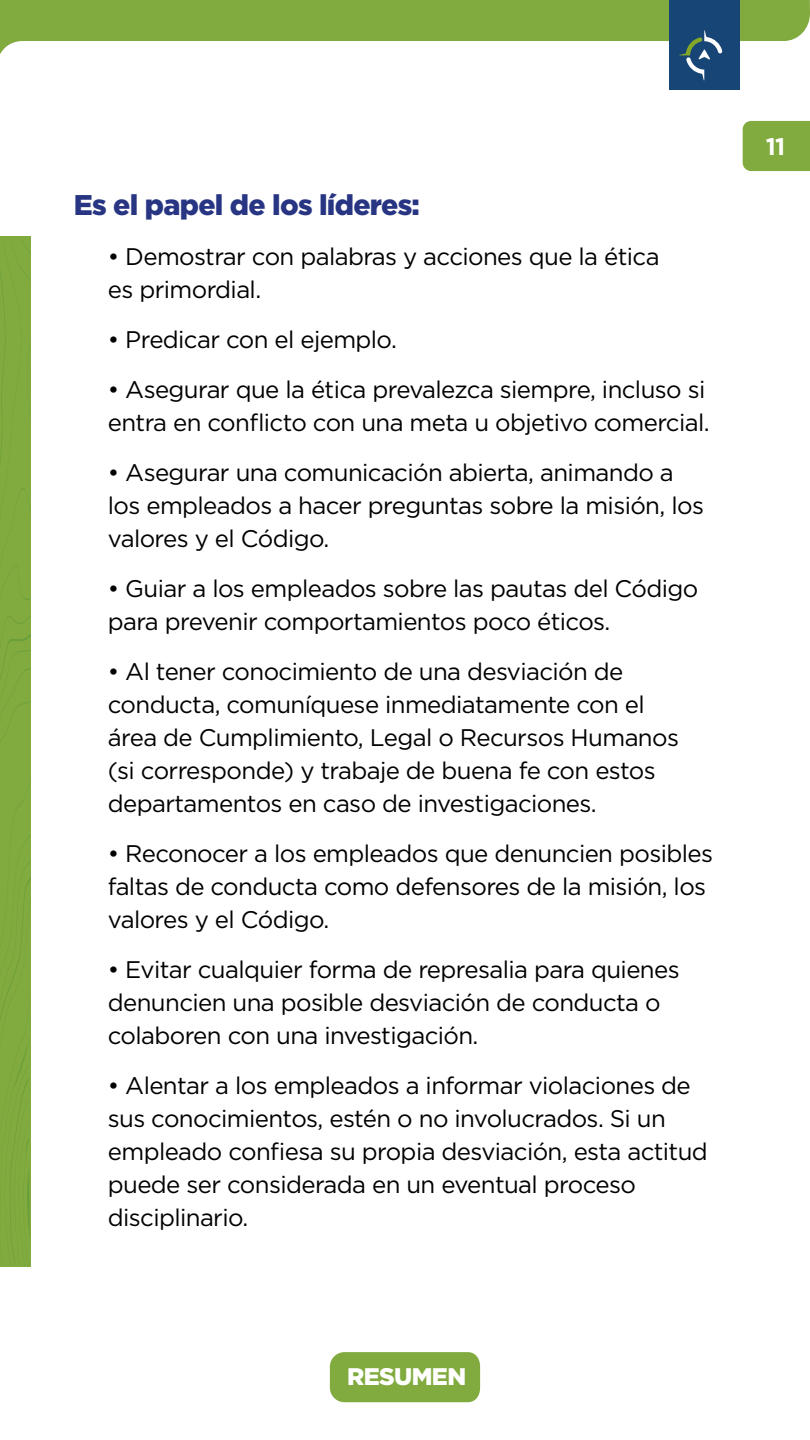
<style>
.page{position:relative;width:810px;height:1440px;background:#fff}
.page>*{position:absolute;margin:0;border:0;box-sizing:border-box;transform-origin:0 0}
.t1{font:900 28.5px "Gotham";letter-spacing:-.025em;color:#283583}
.t2{font:24px/33px "Gotham";letter-spacing:-.025em;color:#000}
.t3{font:900 24px "Gotham";letter-spacing:-.025em;color:#fff}
.t4{font:700 24px "Gotham";color:#fff}
</style>
<div class="page">
<svg style="left:0;top:0;width:810px;height:121px"></svg>
<div style="left:669px;top:0;width:71px;height:90px;background:#164576"></div>
<svg style="left:679px;top:30px;width:44px;height:51px"></svg>
<div style="left:330px;top:1352px;width:150px;height:50px;background:#81ab3e"></div>
<div style="left:743px;top:121px;width:67px;height:50px;background:#81ab3e"></div>
<div style="left:0;top:239px;width:30px;height:1026px;background:#81ab3e"></div>
<p class="t1" style="left:74px;top:185px;width:348px">Es el papel de los líderes:</p>
<p class="t2" style="left:108px;top:239px;width:553px">• Demostrar con palabras y acciones que la ética es primordial.</p>
<p class="t2" style="left:108px;top:322px;width:291px">• Predicar con el ejemplo.</p>
<p class="t2" style="left:108px;top:372px;width:603px">• Asegurar que la ética prevalezca siempre, incluso si entra en conflicto con una meta u objetivo comercial.</p>
<p class="t2" style="left:108px;top:455px;width:598px">• Asegurar una comunicación abierta, animando a los empleados a hacer preguntas sobre la misión, los valores y el Código.</p>
<p class="t2" style="left:108px;top:571px;width:592px">• Guiar a los empleados sobre las pautas del Código para prevenir comportamientos poco éticos.</p>
<p class="t2" style="left:108px;top:655px;width:573px">• Al tener conocimiento de una desviación de conducta, comuníquese inmediatamente con el área de Cumplimiento, Legal o Recursos Humanos (si corresponde) y trabaje de buena fe con estos departamentos en caso de investigaciones.</p>
<p class="t2" style="left:108px;top:837px;width:607px">• Reconocer a los empleados que denuncien posibles faltas de conducta como defensores de la misión, los valores y el Código.</p>
<p class="t2" style="left:108px;top:953px;width:573px">• Evitar cualquier forma de represalia para quienes denuncien una posible desviación de conducta o colaboren con una investigación.</p>
<p class="t2" style="left:108px;top:1069px;width:602px">• Alentar a los empleados a informar violaciones de sus conocimientos, estén o no involucrados. Si un empleado confiesa su propia desviación, esta actitud puede ser considerada en un eventual proceso disciplinario.</p>
<p class="t4" style="left:766px;top:130px;width:21px">11</p>
<p class="t3" style="left:347px;top:1360px;width:121px">RESUMEN</p>
</div>
